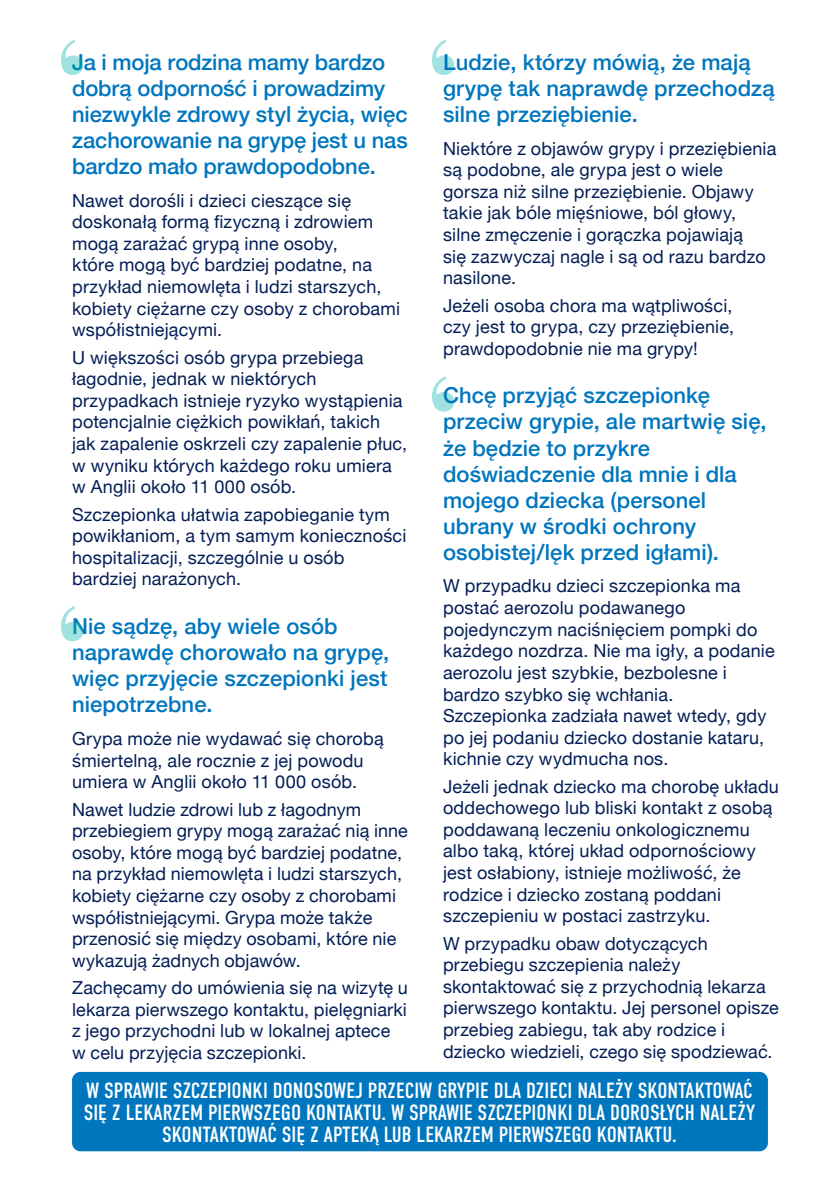
<style>
.page{position:relative;width:840px;height:1191px;background:#fff}
.page>*{position:absolute;margin:0;border:0;box-sizing:border-box;transform-origin:0 0}
.t1{font:500 22px/26px "Helvetica Neue";letter-spacing:.005em;color:#0076be}
.t2{font:22px/22px "DIN Condensed";color:#fff;text-align:center}
.t3{font:18px/21.6px "Helvetica Neue";letter-spacing:.01em;color:#031e55}
</style>
<div class="page">
<svg style="left:432px;top:40px;width:22px;height:35px"></svg>
<svg style="left:61px;top:40px;width:22px;height:35px"></svg>
<svg style="left:432px;top:376px;width:22px;height:35px"></svg>
<svg style="left:61px;top:606px;width:22px;height:35px"></svg>
<div style="left:72px;top:1071px;width:695px;height:80px;background:#0076be;border-radius:8px"></div>
<p class="t1" style="left:443px;top:47px;width:333px">Ludzie, którzy mówią, że mają grypę tak naprawdę przechodzą silne przeziębienie.</p>
<p class="t3" style="left:443px;top:138px;width:335px">Niektóre z objawów grypy i przeziębienia są podobne, ale grypa jest o wiele gorsza niż silne przeziębienie. Objawy takie jak bóle mięśniowe, ból głowy, silne zmęczenie i gorączka pojawiają<br>się zazwyczaj nagle i są od razu bardzo nasilone.</p>
<p class="t3" style="left:443px;top:295px;width:292px;text-align:justify">Jeżeli osoba chora ma wątpliwości, czy jest to grypa, czy przeziębienie, prawdopodobnie nie ma grypy!</p>
<p class="t1" style="left:443px;top:381px;width:325px">Chcę przyjąć szczepionkę przeciw grypie, ale martwię się, że będzie to przykre doświadczenie dla mnie i dla mojego dziecka (personel ubrany w środki ochrony osobistej/lęk przed igłami).</p>
<p class="t3" style="left:443px;top:576px;width:333px">W przypadku dzieci szczepionka ma postać aerozolu podawanego pojedynczym naciśnięciem pompki do każdego nozdrza. Nie ma igły, a podanie aerozolu jest szybkie, bezbolesne i bardzo szybko się wchłania.<br>Szczepionka zadziała nawet wtedy, gdy po jej podaniu dziecko dostanie kataru, kichnie czy wydmucha nos.</p>
<p class="t3" style="left:443px;top:776px;width:337px">Jeżeli jednak dziecko ma chorobę układu oddechowego lub bliski kontakt z osobą poddawaną leczeniu onkologicznemu albo taką, której układ odpornościowy jest osłabiony, istnieje możliwość, że rodzice i dziecko zostaną poddani szczepieniu w postaci zastrzyku.</p>
<p class="t3" style="left:443px;top:933px;width:337px">W przypadku obaw dotyczących przebiegu szczepienia należy skontaktować się z przychodnią lekarza pierwszego kontaktu. Jej personel opisze przebieg zabiegu, tak aby rodzice i dziecko wiedzieli, czego się spodziewać.</p>
<p class="t2" style="left:84px;top:1080px;width:672px">W SPRAWIE SZCZEPIONKI DONOSOWEJ PRZECIW GRYPIE DLA DZIECI NALEŻY SKONTAKTOWAĆ<br>SIĘ Z LEKARZEM PIERWSZEGO KONTAKTU. W SPRAWIE SZCZEPIONKI DLA DOROSŁYCH NALEŻY<br>SKONTAKTOWAĆ SIĘ Z APTEKĄ LUB LEKARZEM PIERWSZEGO KONTAKTU.</p>
<p class="t1" style="left:72px;top:47px;width:337px">Ja i moja rodzina mamy bardzo dobrą odporność i prowadzimy niezwykle zdrowy styl życia, więc zachorowanie na grypę jest u nas bardzo mało prawdopodobne.</p>
<p class="t3" style="left:72px;top:190px;width:329px">Nawet dorośli i dzieci cieszące się doskonałą formą fizyczną i zdrowiem mogą zarażać grypą inne osoby,<br>które mogą być bardziej podatne, na przykład niemowlęta i ludzi starszych, kobiety ciężarne czy osoby z chorobami współistniejącymi.</p>
<p class="t3" style="left:72px;top:347px;width:336px">U większości osób grypa przebiega łagodnie, jednak w niektórych przypadkach istnieje ryzyko wystąpienia potencjalnie ciężkich powikłań, takich jak zapalenie oskrzeli czy zapalenie płuc, w wyniku których każdego roku umiera w Anglii około 11 000 osób.</p>
<p class="t3" style="left:72px;top:504px;width:336px">Szczepionka ułatwia zapobieganie tym powikłaniom, a tym samym konieczności hospitalizacji, szczególnie u osób bardziej narażonych.</p>
<p class="t1" style="left:72px;top:611px;width:318px">Nie sądzę, aby wiele osób naprawdę chorowało na grypę, więc przyjęcie szczepionki jest niepotrzebne.</p>
<p class="t3" style="left:72px;top:729px;width:313px">Grypa może nie wydawać się chorobą śmiertelną, ale rocznie z jej powodu umiera w Anglii około 11 000 osób.</p>
<p class="t3" style="left:72px;top:799px;width:337px">Nawet ludzie zdrowi lub z łagodnym przebiegiem grypy mogą zarażać nią inne osoby, które mogą być bardziej podatne, na przykład niemowlęta i ludzi starszych, kobiety ciężarne czy osoby z chorobami współistniejącymi. Grypa może także przenosić się między osobami, które nie wykazują żadnych objawów.</p>
<p class="t3" style="left:72px;top:978px;width:337px">Zachęcamy do umówienia się na wizytę u lekarza pierwszego kontaktu, pielęgniarki z jego przychodni lub w lokalnej aptece w celu przyjęcia szczepionki.</p>
</div>
